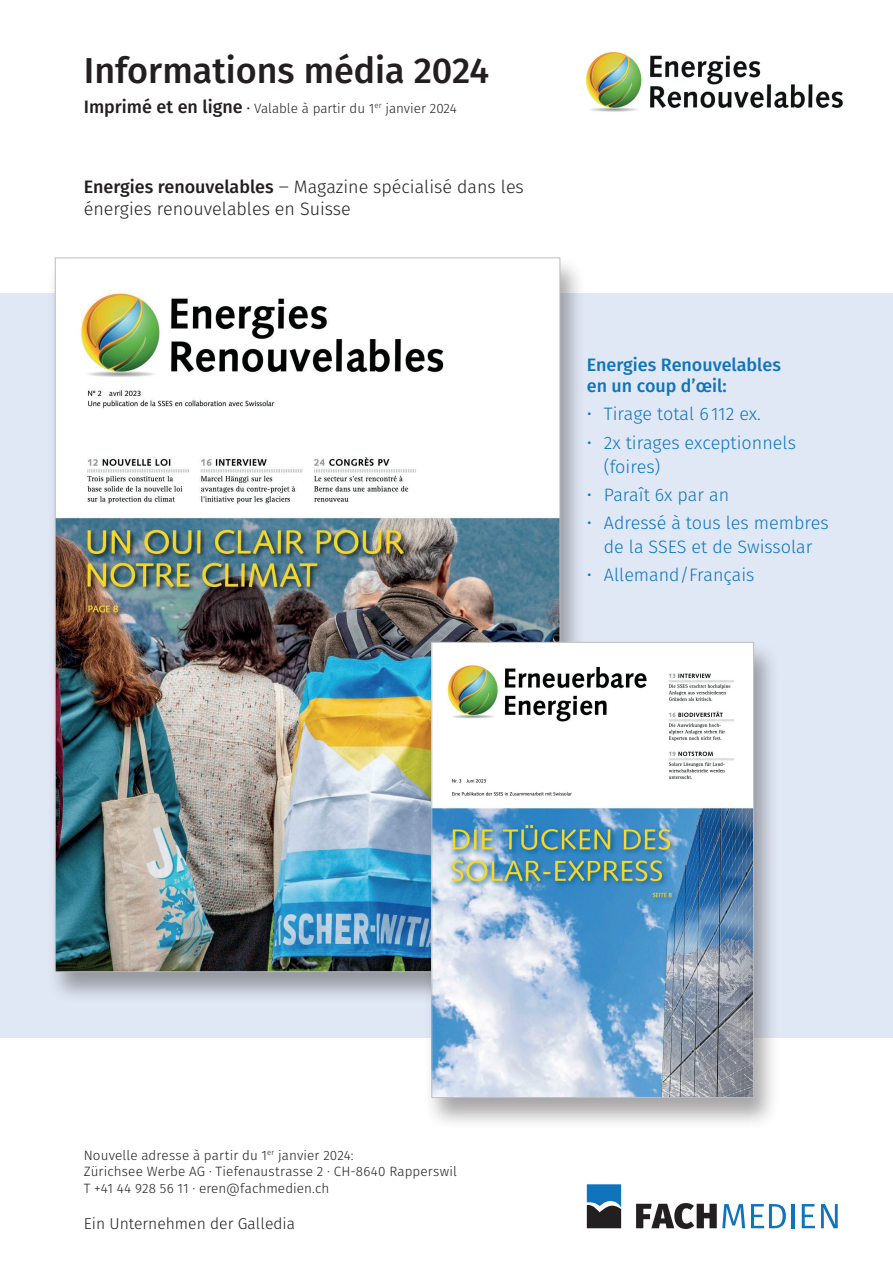
<style>
.page{position:relative;width:893px;height:1263px;background:#fff}
.page>*{position:absolute;margin:0;border:0;box-sizing:border-box;transform-origin:0 0}
.t1{font:500 36px "Fira Sans";color:#231f20}
.t2{font:300 18px/24px "Fira Sans";color:#1074bc}
.t3{font:300 18px/21.6px "Fira Sans";color:#231f20}
.t4{font:500 18px/21.6px "Fira Sans";color:#1074bc}
.t5{font:300 15.75px "Fira Sans";color:#231f20}
.t6{font:300 13.5px/16.5px "Fira Sans";letter-spacing:.005em;color:#231f20}
.s1{font-weight:500;font-size:18px}
.s2{font-weight:500}
</style>
<div class="page">
<div style="left:0;top:293px;width:893px;height:744px;background:#e1e8f5"></div>
<svg style="left:587px;top:1184px;width:34px;height:44px"></svg>
<svg style="left:636px;top:1203px;width:109px;height:26px"></svg>
<svg style="left:751px;top:1204px;width:35px;height:24px"></svg>
<hr style="left:791px;top:1204px;width:3px;height:24px;background:#1074bc">
<svg style="left:802px;top:1204px;width:13px;height:24px"></svg>
<svg style="left:821px;top:1204px;width:17px;height:24px"></svg>
<img style="left:586px;top:52px;width:257px;height:60px">
<div style="left:47px;top:256px;width:539px;height:748px;background:#231f20;opacity:.4"></div>
<img style="left:57px;top:260px;width:501px;height:710px">
<div style="left:423px;top:640px;width:357px;height:490px;background:#231f20;opacity:.4"></div>
<img style="left:434px;top:644px;width:318px;height:452px">
<div style="left:432px;top:642px;width:322px;height:456px;border:1px solid #bcbdc0"></div>
<h1 class="t1" style="left:84px;top:41px;width:407px">Informations média 2024</h1>
<p class="t6" style="left:84px;top:100px;width:374px"><span class="s1">Imprimé et en ligne</span> • Valable à partir du 1<sup>er</sup> janvier 2024</p>
<h2 class="t3" style="left:84px;top:176px;width:442px"><span class="s2">Energies renouvelables</span> ‒ Magazine spécialisé dans les énergies renouvelables en Suisse</h2>
<h2 class="t4" style="left:587px;top:353px;width:196px">Energies Renouvelables en un coup d’œil:</h2>
<h2 class="t2" style="left:587px;top:402px;width:176px">• Tirage total 6112 ex.</h2>
<h2 class="t2" style="left:604px;top:430px;width:194px;text-indent:-17px">• 2x tirages exceptionnels (foires)</h2>
<h2 class="t2" style="left:587px;top:482px;width:144px">• Paraît 6x par an</h2>
<h2 class="t2" style="left:587px;top:511px;width:243px;text-align:center">• Adressé à tous les membres de la SSES et de Swissolar</h2>
<h2 class="t2" style="left:587px;top:563px;width:169px">• Allemand/Français</h2>
<p class="t6" style="left:84px;top:1147px;width:375px">Nouvelle adresse à partir du 1<sup>er</sup> janvier 2024:<br>Zürichsee Werbe AG · Tiefenaustrasse 2 · CH-8640 Rapperswil<br>T +41 44 928 56 11 · eren@fachmedien.ch</p>
<p class="t5" style="left:84px;top:1213px;width:213px">Ein Unternehmen der Galledia</p>
</div>
